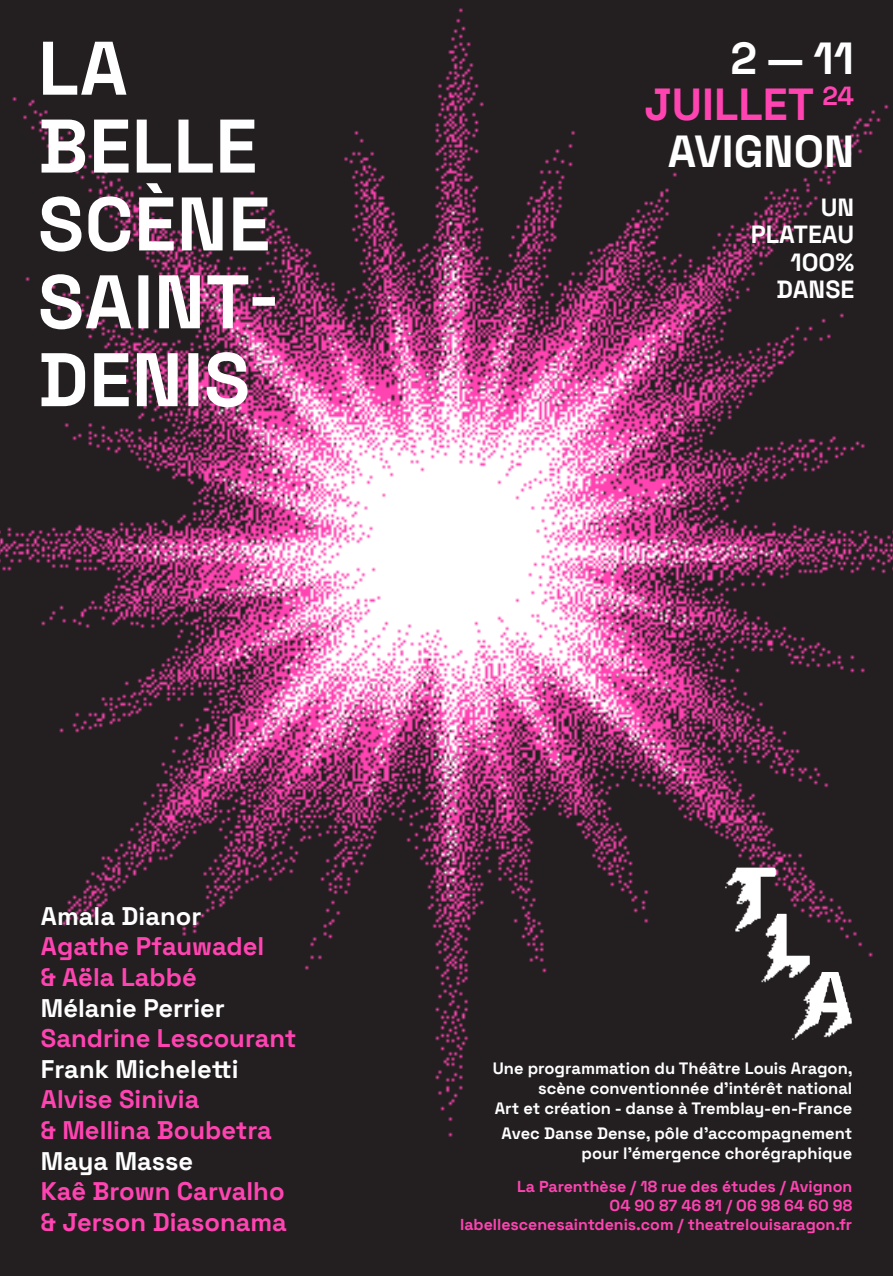
<style>
.page{position:relative;width:893px;height:1276px;background:#231f20}
.page>*{position:absolute;margin:0;border:0;box-sizing:border-box;transform-origin:0 0}
.t1{font:300 45px/46.2px "Space Grotesk";color:#fff;text-align:right}
.t2{font:300 25.5px/30.6px "Space Grotesk";color:#ff44b2}
.t3{font:300 25.5px "Space Grotesk";color:#fff}
.t4{font:300 24.9px/27.6px "Space Grotesk";color:#fff;text-align:right}
.t5{font:300 16.5px/19.8px "Space Grotesk";color:#fff;text-align:right}
.t6{font:300 15.9px/19.2px "Space Grotesk";color:#ff44b2;text-align:right}
.s1{color:#ff44b2}
</style>
<div class="page">
<img style="left:0;top:8px;width:893px;height:1129px">
<img style="left:19px;top:115px;width:871px;height:822px">
<img style="left:703px;top:855px;width:165px;height:201px">
<svg style="left:736px;top:868px;width:73px;height:96px"></svg>
<svg style="left:808px;top:972px;width:44px;height:50px"></svg>
<svg style="left:42px;top:352px;width:206px;height:55px"></svg>
<svg style="left:41px;top:274px;width:234px;height:55px"></svg>
<svg style="left:41px;top:183px;width:227px;height:68px"></svg>
<svg style="left:42px;top:120px;width:213px;height:53px"></svg>
<svg style="left:43px;top:42px;width:83px;height:53px"></svg>
<h1 class="t1" style="left:644px;top:33px;width:211px">2 — 11<br><span class="s1">JUILLET</span> <sup>24<br></sup>AVIGNON</h1>
<h3 class="t4" style="left:751px;top:192px;width:105px">UN<br>PLATEAU<br>1OO%<br>DANSE</h3>
<h2 class="t3" style="left:41px;top:897px;width:162px">Amala Dianor</h2>
<h2 class="t2" style="left:41px;top:929px;width:225px">Agathe Pfauwadel &amp; Aëla Labbé</h2>
<h2 class="t3" style="left:41px;top:989px;width:186px">Mélanie Perrier</h2>
<h2 class="t2" style="left:41px;top:1021px;width:257px">Sandrine Lescourant</h2>
<h2 class="t3" style="left:41px;top:1050px;width:199px">Frank Micheletti</h2>
<h2 class="t2" style="left:41px;top:1082px;width:233px">Alvise Sinivia<br>&amp; Mellina Boubetra</h2>
<h2 class="t3" style="left:41px;top:1142px;width:154px">Maya Masse</h2>
<h2 class="t2" style="left:41px;top:1174px;width:248px">Kaê Brown Carvalho &amp; Jerson Diasonama</h2>
<p class="t5" style="left:493px;top:1057px;width:361px">Une programmation du Théâtre Louis Aragon, scène conventionnée d’intérêt national<br>Art et création - danse à Tremblay-en-France</p>
<p class="t5" style="left:502px;top:1122px;width:352px">Avec Danse Dense, pôle d’accompagnement pour l’émergence chorégraphique</p>
<p class="t6" style="left:460px;top:1175px;width:394px">La Parenthèse / 18 rue des études / Avignon<br>O4 9O 87 46 81 / O6 98 64 6O 98 labellescenesaintdenis.com / theatrelouisaragon.fr</p>
</div>
